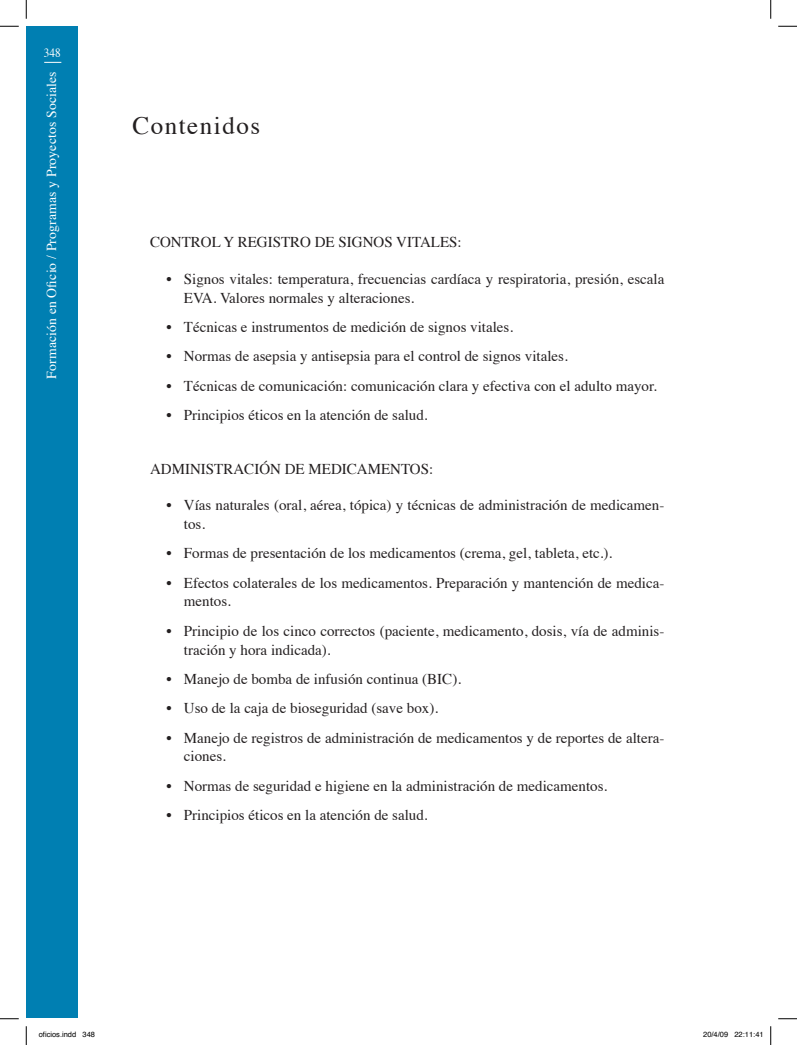
<style>
.page{position:relative;width:797px;height:1045px;background:#fff}
.page>*{position:absolute;margin:0;border:0;box-sizing:border-box;transform-origin:0 0}
.titulo{font:25px "Times";letter-spacing:.06em;color:#231f20}
.body_2{font:15px/18.8px "Times";color:#231f20}
.subtit_contenidos{font:15px "Times";color:#231f20}
.t1{font:13.75px "Times";letter-spacing:.01em;color:#fff}
.t2{font:12.5px "Times";color:#fff;scale:.9 1}
.t3{font:7.5px "Helvetica";color:#000}
</style>
<div class="page">
<div style="left:26px;top:26px;width:52px;height:991px;background:#007fb2"></div>
<svg style="left:44px;top:62px;width:17px;height:1px"></svg>
<svg style="left:0;top:25px;width:19px;height:2px"></svg>
<svg style="left:778px;top:25px;width:19px;height:2px"></svg>
<svg style="left:0;top:1018px;width:19px;height:1px"></svg>
<svg style="left:778px;top:1018px;width:19px;height:1px"></svg>
<svg style="left:25px;top:0;width:2px;height:19px"></svg>
<svg style="left:25px;top:1026px;width:2px;height:19px"></svg>
<svg style="left:770px;top:0;width:1px;height:19px"></svg>
<svg style="left:770px;top:1026px;width:1px;height:19px"></svg>
<p class="t2" style="left:44px;top:41px;width:20px">348</p>
<p class="t1" style="left:39px;top:379px;width:309px;rotate:-90deg">Formación en Oficio / Programas y Proyectos Sociales</p>
<p class="titulo" style="left:133px;top:102px;width:129px">Contenidos</p>
<p class="subtit_contenidos" style="left:150px;top:228px;width:313px">CONTROL Y REGISTRO DE SIGNOS VITALES:</p>
<p class="body_2" style="left:184px;top:268px;width:482px;text-indent:-18px">• Signos vitales: temperatura, frecuencias cardíaca y respiratoria, presión, escala<br>EVA. Valores normales y alteraciones.</p>
<p class="body_2" style="left:166px;top:316px;width:348px">• Técnicas e instrumentos de medición de signos vitales.</p>
<p class="body_2" style="left:166px;top:346px;width:403px">• Normas de asepsia y antisepsia para el control de signos vitales.</p>
<p class="body_2" style="left:166px;top:375px;width:492px">• Técnicas de comunicación: comunicación clara y efectiva con el adulto mayor.</p>
<p class="body_2" style="left:166px;top:404px;width:263px">• Principios éticos en la atención de salud.</p>
<p class="subtit_contenidos" style="left:150px;top:454px;width:285px">ADMINISTRACIÓN DE MEDICAMENTOS:</p>
<p class="body_2" style="left:184px;top:494px;width:482px;text-indent:-18px">• Vías naturales (oral, aérea, tópica) y técnicas de administración de medicamen&shy;tos.</p>
<p class="body_2" style="left:166px;top:542px;width:447px">• Formas de presentación de los medicamentos (crema, gel, tableta, etc.).</p>
<p class="body_2" style="left:184px;top:572px;width:482px;text-indent:-18px">• Efectos colaterales de los medicamentos. Preparación y mantención de medica&shy;mentos.</p>
<p class="body_2" style="left:184px;top:620px;width:482px;text-indent:-18px">• Principio de los cinco correctos (paciente, medicamento, dosis, vía de adminis&shy;tración y hora indicada).</p>
<p class="body_2" style="left:166px;top:668px;width:296px">• Manejo de bomba de infusión continua (BIC).</p>
<p class="body_2" style="left:166px;top:697px;width:273px">• Uso de la caja de bioseguridad (save box).</p>
<p class="body_2" style="left:184px;top:727px;width:482px;text-indent:-18px">• Manejo de registros de administración de medicamentos y de reportes de altera&shy;ciones.</p>
<p class="body_2" style="left:166px;top:775px;width:442px">• Normas de seguridad e higiene en la administración de medicamentos.</p>
<p class="body_2" style="left:166px;top:804px;width:263px">• Principios éticos en la atención de salud.</p>
<p class="t3" style="left:39px;top:1029px;width:58px">oficios.indd 348</p>
<p class="t3" style="left:703px;top:1029px;width:62px">20/4/09 22:11:41</p>
</div>
